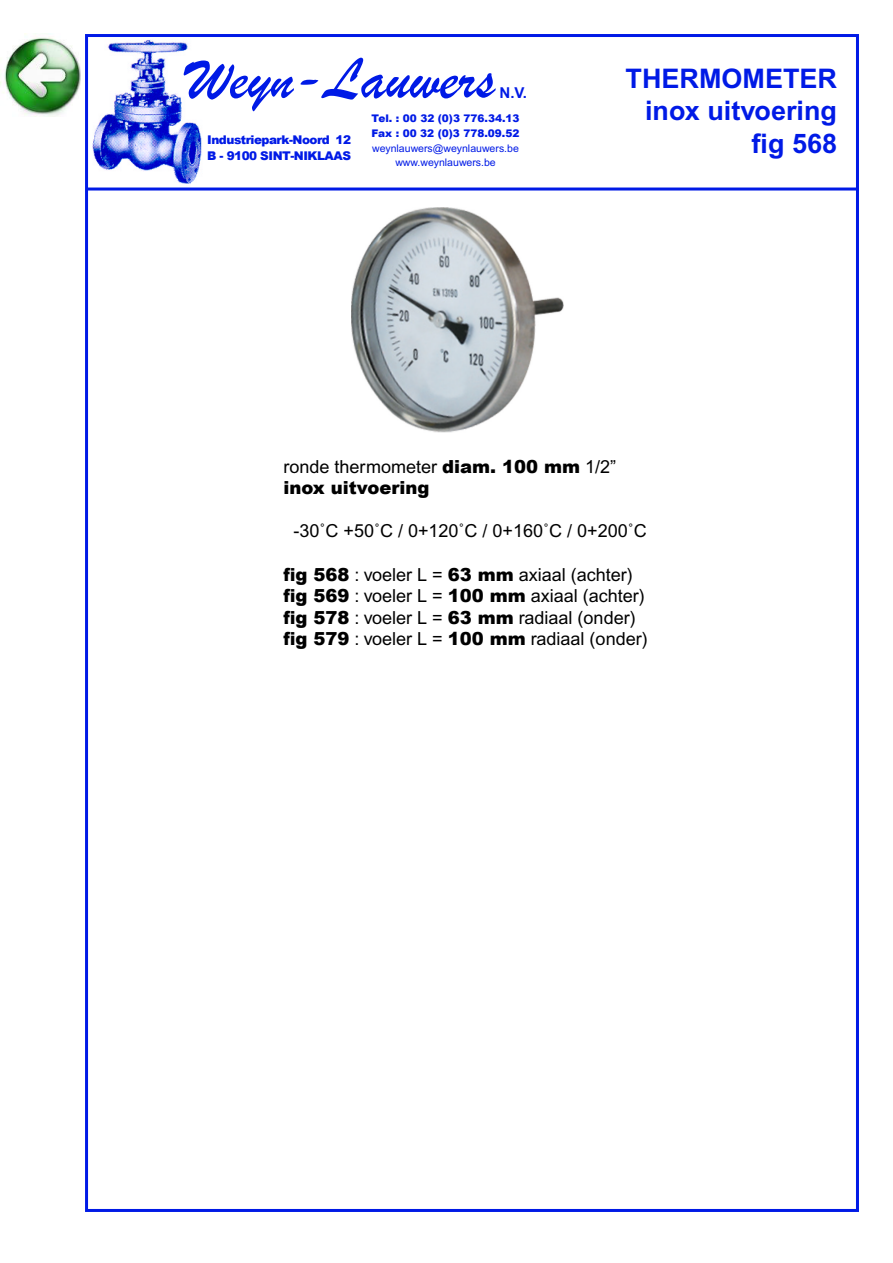
<style>
.page{position:relative;width:893px;height:1263px;background:#fff}
.page>*{position:absolute;margin:0;border:0;box-sizing:border-box;transform-origin:0 0}
.t1{font:61.5px "Brush Script";color:#001ae6}
.t2{font:700 27px/32.4px "Arial";color:#001ae6;text-align:right}
.t3{font:18px/21.6px "Arial";color:#000}
.t4{font:900 18px/21.6px "Arial";color:#000}
.t5{font:700 15px "Arial";color:#001ae6}
.t6{font:900 12px/16.5px "Arial";letter-spacing:-.04em;color:#001ae6}
.t7{font:900 10.5px/15px "Arial";color:#001ae6;text-align:justify}
.t8{font:10.5px "Arial";letter-spacing:.005em;color:#001ae6}
.s1{font-weight:400}
.s2{font-weight:900}
</style>
<div class="page">
<img style="left:0;top:33px;width:81px;height:84px">
<img style="left:351px;top:207px;width:213px;height:225px">
<img style="left:89px;top:39px;width:117px;height:149px">
<hr style="left:88px;top:188px;width:771px;height:2px;background:#001ae6">
<p class="t1" style="left:186px;top:41px;width:310px">Weyn-Lauwers</p>
<p class="t5" style="left:499px;top:84px;width:29px">N.V.</p>
<p class="t6" style="left:207px;top:131px;width:145px">Industriepark-Noord 12<br>B - 9100 SINT-NIKLAAS</p>
<p class="t7" style="left:371px;top:111px;width:150px">Tel. : 00 32 (0)3 776.34.13<br>Fax : 00 32 (0)3 778.09.52 <span class="s1">weynlauwers@weynlauwers.be</span></p>
<p class="t8" style="left:395px;top:156px;width:102px">www.weynlauwers.be</p>
<p class="t2" style="left:626px;top:62px;width:213px">THERMOMETER inox uitvoering fig 568</p>
<p class="t4" style="left:284px;top:455px;width:334px"><span class="s1">ronde thermometer</span> diam. 100 mm <span class="s1">1/2” </span>inox uitvoering</p>
<p class="t3" style="left:294px;top:520px;width:355px">-30˚C +50˚C / 0+120˚C / 0+160˚C / 0+200˚C</p>
<p class="t3" style="left:284px;top:563px;width:366px"><span class="s2">fig 568</span> : voeler L = <span class="s2">63 mm</span> axiaal (achter) <span class="s2">fig 569</span> : voeler L = <span class="s2">100 mm</span> axiaal (achter) <span class="s2">fig 578</span> : voeler L = <span class="s2">63 mm</span> radiaal (onder) <span class="s2">fig 579</span> : voeler L = <span class="s2">100 mm</span> radiaal (onder)</p>
</div>
